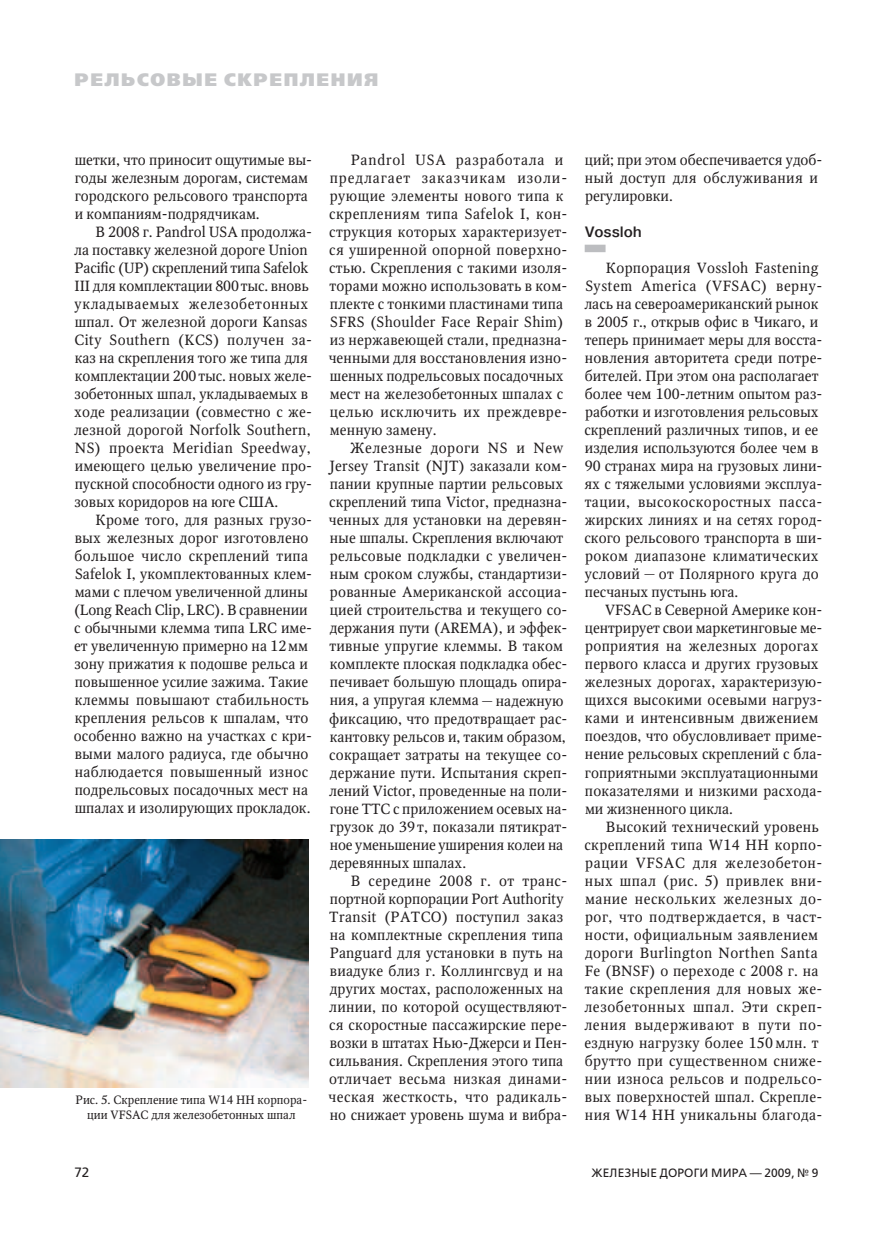
<style>
.page{position:relative;width:893px;height:1234px;background:#fff}
.page>*{position:absolute;margin:0;border:0;box-sizing:border-box;transform-origin:0 0}
.t1{font:800 18px "Free Set";letter-spacing:.09em;color:#c7c8ca}
.t2{font:500 15px "Pragmatica";color:#231f20}
.t3{font:14.7px/18px "Octava";letter-spacing:.01em;color:#231f20}
.t4{font:14.7px/18px "Octava";letter-spacing:.03em;color:#231f20}
.t5{font:13.5px "Free Set";color:#231f20}
.t6{font:12px/15px "Octava";color:#231f20;text-align:center}
.t7{font:12px "Free Set";letter-spacing:.01em;color:#231f20}
</style>
<div class="page">
<div style="left:585px;top:244px;width:21px;height:8px;background:#bcbdc0"></div>
<img style="left:0;top:839px;width:308px;height:247px">
<p class="t1" style="left:74px;top:68px;width:305px">Рельсовые скрепления</p>
<p class="t3" style="left:75px;top:151px;width:239px">шетки, что приносит ощутимые вы&shy;годы железным дорогам, системам городского рельсового транспорта и компаниям-подрядчикам.</p>
<p class="t3" style="left:74px;top:223px;width:240px;text-indent:22px">В 2008 г. Pandrol USA продолжа&shy;ла поставку железной дороге Union<br>Pacific (UP) скреплений типа Safelok<br>III для комплектации 800тыс. вновь укладываемых железобетонных шпал. От железной дороги Kansas<br>City Southern (KCS) получен за&shy;каз на скрепления того же типа для комплектации 200тыс. новых желе&shy;зобетонных шпал, укладываемых в ходе реализации (совместно с же&shy;лезной дорогой Norfolk Southern,<br>NS) проекта Meridian Speedway, имеющего целью увеличение про&shy;пускной способности одного из гру&shy;зовых коридоров на юге США.</p>
<p class="t3" style="left:74px;top:511px;width:240px;text-indent:22px">Кроме того, для разных грузо&shy;вых железных дорог изготовлено большое число скреплений типа<br>Safelok I, укомплектованных клем&shy;мами с плечом увеличенной длины (Long Reach Clip, LRC). В сравнении с обычными клемма типа LRC име&shy;ет увеличенную примерно на 12мм зону прижатия к подошве рельса и повышенное усилие зажима. Такие клеммы повышают стабильность крепления рельсов к шпалам, что особенно важно на участках с кри&shy;выми малого радиуса, где обычно наблюдается повышенный износ подрельсовых посадочных мест на шпалах и изолирующих прокладок.</p>
<p class="t6" style="left:76px;top:1091px;width:233px">Рис. 5. Скрепление типа W14 HH корпора&shy;ции VFSAC для железобетонных шпал</p>
<p class="t3" style="left:329px;top:151px;width:240px;text-indent:22px">Pandrol USA разработала и предлагает заказчикам изоли&shy;рующие элементы нового типа к скреплениям типа Safelok I, кон&shy;струкция которых характеризует&shy;ся уширенной опорной поверхно&shy;стью. Скрепления с такими изоля&shy;торами можно использовать в ком&shy;плекте с тонкими пластинами типа<br>SFRS (Shoulder Face Repair Shim) из нержавеющей стали, предназна&shy;ченными для восстановления изно&shy;шенных подрельсовых посадочных мест на железобетонных шпалах с целью исключить их преждевре&shy;менную замену.</p>
<p class="t3" style="left:329px;top:438px;width:240px;text-indent:21px">Железные дороги NS и New<br>Jersey Transit (NJT) заказали ком&shy;пании крупные партии рельсовых скреплений типа Victor, предназна&shy;ченных для установки на деревян&shy;ные шпалы. Скрепления включают рельсовые подкладки с увеличен&shy;ным сроком службы, стандартизи&shy;рованные Американской ассоциа&shy;цией строительства и текущего со&shy;держания пути (AREMA), и эффек&shy;тивные упругие клеммы. В таком комплекте плоская подкладка обес&shy;печивает большую площадь опира&shy;ния, а упругая клемма—надежную фиксацию, что предотвращает рас&shy;кантовку рельсов и, таким образом, сокращает затраты на текущее со&shy;держание пути. Испытания скреп&shy;лений Victor, проведенные на поли&shy;гоне TTC с приложением осевых на&shy;грузок до 39 т, показали пятикрат&shy;ное уменьшение уширения колеи на деревянных шпалах.</p>
<p class="t3" style="left:329px;top:871px;width:240px;text-indent:22px">В середине 2008 г. от транс&shy;портной корпорации Port Authority<br>Transit (PATCO) поступил заказ на комплектные скрепления типа<br>Panguard для установки в путь на виадуке близ г. Коллингсвуд и на других мостах, расположенных на линии, по которой осуществляют&shy;ся скоростные пассажирские пере&shy;возки в штатах Нью-Джерси и Пен&shy;сильвания. Скрепления этого типа отличает весьма низкая динами&shy;ческая жесткость, что радикаль&shy;но снижает уровень шума и вибра-</p>
<p class="t3" style="left:585px;top:151px;width:239px">ций; при этом обеспечивается удоб&shy;ный доступ для обслуживания и регулировки.</p>
<p class="t2" style="left:585px;top:222px;width:58px">Vossloh</p>
<p class="t3" style="left:584px;top:259px;width:240px;text-indent:22px">Корпорация Vossloh Fastening<br>System America (VFSAC) верну&shy;лась на североамериканский рынок в 2005 г., открыв офис в Чикаго, и теперь принимает меры для восста&shy;новления авторитета среди потре&shy;бителей. При этом она располагает более чем 100‑летним опытом раз&shy;работки и изготовления рельсовых скреплений различных типов, и ее изделия используются более чем в<br>90 странах мира на грузовых лини&shy;ях с тяжелыми условиями эксплуа&shy;тации, высокоскоростных пасса&shy;жирских линиях и на сетях город&shy;ского рельсового транспорта в ши&shy;роком диапазоне климатических условий — от Полярного круга до песчаных пустынь юга.</p>
<p class="t3" style="left:585px;top:601px;width:239px;text-indent:20px">VFSAC в Северной Америке кон&shy;центрирует свои маркетинговые ме&shy;роприятия на железных дорогах первого класса и других грузовых железных дорогах, характеризую&shy;щихся высокими осевыми нагруз&shy;ками и интенсивным движением поездов, что обусловливает приме&shy;нение рельсовых скреплений с бла&shy;гоприятными эксплуатационными показателями и низкими расхода&shy;ми жизненного цикла.</p>
<p class="t4" style="left:584px;top:817px;width:240px;text-indent:22px">Высокий технический уровень скреплений типа W14 HH корпо&shy;рации VFSAC для железобетон&shy;ных шпал (рис. 5) привлек вни&shy;мание нескольких железных до&shy;рог, что подтверждается, в част&shy;ности, официальным заявлением дороги Burlington Northen Santa<br>Fe (BNSF) о переходе с 2008 г. на такие скрепления для новых же&shy;лезобетонных шпал. Эти скреп&shy;ления выдерживают в пути по&shy;ездную нагрузку более 150млн. т брутто при существенном сниже&shy;нии износа рельсов и подрельсо&shy;вых поверхностей шпал. Скрепле&shy;ния W14 HH уникальны благода-</p>
<p class="t5" style="left:74px;top:1163px;width:17px">72</p>
<p class="t7" style="left:591px;top:1165px;width:229px">Железные дороги мира — 2009, № 9</p>
</div>
